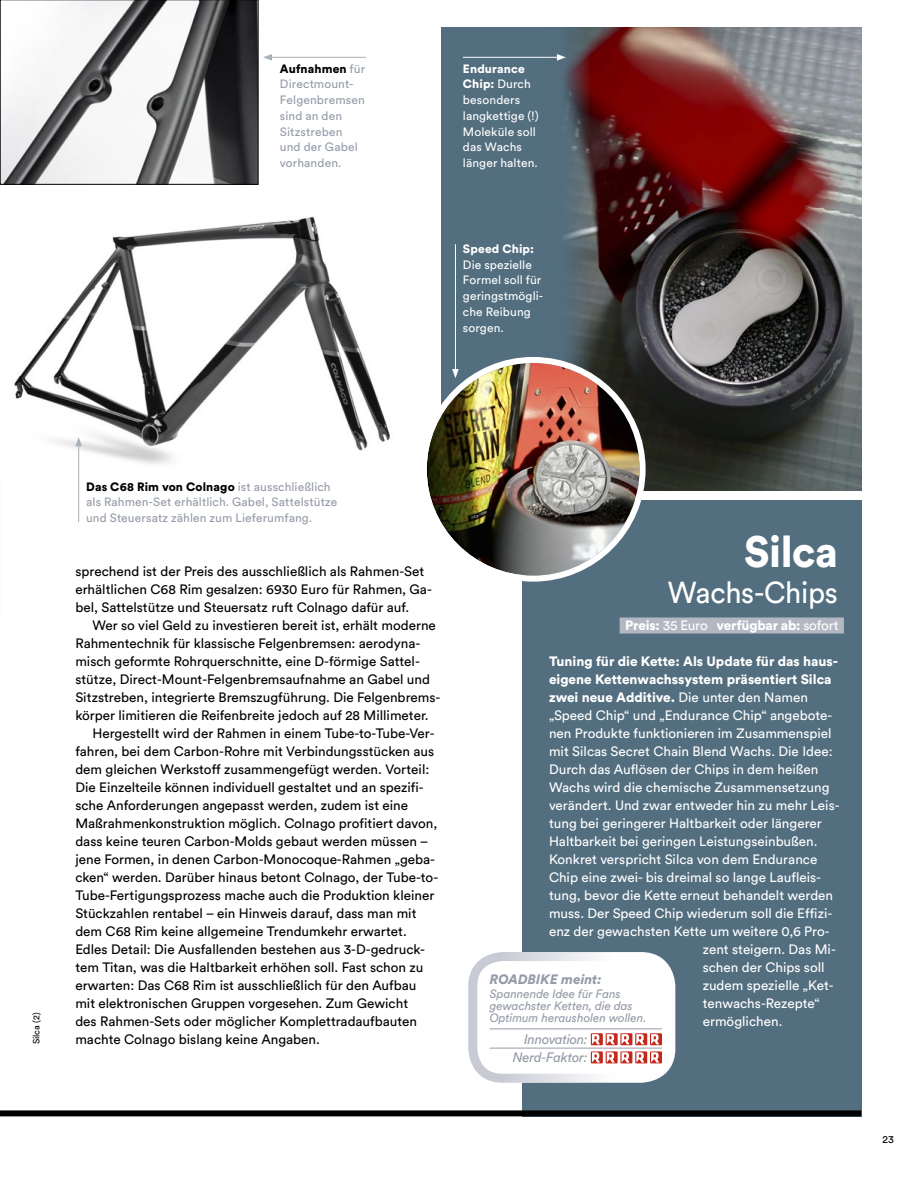
<style>
.page{position:relative;width:915px;height:1191px;background:#fff}
.page>*{position:absolute;margin:0;border:0;box-sizing:border-box;transform-origin:0 0}
.t1{font:900 43.5px "Circular Std";letter-spacing:-.01em;color:#fff;scale:.96 1}
.t2{font:30px "Circular Std";letter-spacing:-.01em;color:#fff;scale:.96 1}
.t3{font:13.5px/18px "Circular Std";color:#000}
.t4{font:13.5px "Circular Std";color:#fff}
.t5{font:900 13.5px "Circular Std";color:#fff}
.t6{font:italic 13.5px/18.1px "Circular Std";letter-spacing:-.02em;color:#959ba8;text-align:right}
.t7{font:italic 900 13.5px "Circular Std";color:#959ba8}
.t8{font:12px/15.8px "Circular Std";letter-spacing:.01em;color:#959ba8}
.t9{font:12px/15.8px "Circular Std";letter-spacing:.01em;color:#fff}
.t10{font:italic 12px/12px "Circular Std";letter-spacing:-.005em;color:#959ba8}
.t11{font:900 12px "Circular Std";letter-spacing:.015em;color:#fff}
.t12{font:10.5px "Circular Std";color:#000}
.t13{font:9px "Circular Std";color:#000}
.s1{font-weight:900;color:#000}
.s2{font-weight:900}
.s3{font-weight:400}
</style>
<div class="page">
<div style="left:441px;top:27px;width:419px;height:459px;background:#536e7f"></div>
<div style="left:522px;top:500px;width:338px;height:616px;background:#536e7f"></div>
<svg style="left:0;top:0;width:258px;height:185px"></svg>
<img style="left:14px;top:216px;width:376px;height:261px">
<div style="left:619px;top:617px;width:224px;height:16px;background:#b3b7c2"></div>
<hr style="left:463px;top:57px;width:96px;height:1px;background:#fff">
<hr style="left:455px;top:244px;width:1px;height:127px;background:#fff">
<svg style="left:452px;top:369px;width:6px;height:9px"></svg>
<hr style="left:269px;top:57px;width:97px;height:1px;background:#a8b1b9">
<svg style="left:263px;top:54px;width:9px;height:7px"></svg>
<hr style="left:78px;top:444px;width:1px;height:78px;background:#a8b1b9">
<svg style="left:75px;top:437px;width:7px;height:9px"></svg>
<div style="left:0;top:1110px;width:860px;height:6px;background:#000"></div>
<div style="left:472px;top:956px;width:198px;height:122px;background:#fff;border-radius:30px"></div>
<div style="left:468px;top:952px;width:207px;height:130px;border:9px solid #c8cbd4;border-radius:30px"></div>
<hr style="left:489px;top:1028px;width:172px;height:1px;background:#959ba8">
<hr style="left:489px;top:1047px;width:172px;height:1px;background:#959ba8">
<svg style="left:590px;top:1033px;width:12px;height:12px"></svg>
<svg style="left:591px;top:1034px;width:8px;height:10px"></svg>
<svg style="left:605px;top:1033px;width:12px;height:12px"></svg>
<svg style="left:606px;top:1034px;width:8px;height:10px"></svg>
<div style="left:620px;top:1033px;width:12px;height:12px;background:#c4281b"></div>
<svg style="left:621px;top:1034px;width:8px;height:10px"></svg>
<div style="left:635px;top:1033px;width:12px;height:12px;background:#c4281b"></div>
<svg style="left:636px;top:1034px;width:8px;height:10px"></svg>
<div style="left:649px;top:1033px;width:12px;height:12px;background:#c4281b"></div>
<svg style="left:651px;top:1034px;width:8px;height:10px"></svg>
<svg style="left:590px;top:1051px;width:12px;height:12px"></svg>
<svg style="left:591px;top:1052px;width:8px;height:10px"></svg>
<svg style="left:605px;top:1051px;width:12px;height:12px"></svg>
<svg style="left:606px;top:1052px;width:8px;height:10px"></svg>
<div style="left:620px;top:1051px;width:12px;height:12px;background:#c4281b"></div>
<svg style="left:621px;top:1052px;width:8px;height:10px"></svg>
<div style="left:635px;top:1051px;width:12px;height:12px;background:#c4281b"></div>
<svg style="left:636px;top:1052px;width:8px;height:10px"></svg>
<div style="left:649px;top:1051px;width:12px;height:12px;background:#c4281b"></div>
<svg style="left:651px;top:1052px;width:8px;height:10px"></svg>
<img style="left:542px;top:27px;width:318px;height:464px">
<img style="left:426px;top:363px;width:213px;height:212px;border-radius:106px">
<div style="left:420px;top:357px;width:225px;height:224px;border:6px solid #fff;border-radius:50%"></div>
<p class="t8" style="left:280px;top:60px;width:87px"><span class="s1">Aufnahmen</span> für<br>Directmount-<br>Felgenbremsen sind an den<br>Sitzstreben und der Gabel vorhanden.</p>
<p class="t9" style="left:462px;top:60px;width:77px"><span class="s2">Endurance<br>Chip:</span> Durch besonders langkettige (!)<br>Moleküle soll das Wachs länger halten.</p>
<p class="t11" style="left:462px;top:241px;width:72px">Speed Chip:</p>
<p class="t9" style="left:462px;top:256px;width:82px">Die spezielle<br>Formel soll für geringstmögli&shy;che Reibung sorgen.</p>
<p class="t13" style="left:31px;top:1044px;width:33px;rotate:-90deg">Silca (2)</p>
<p class="t8" style="left:86px;top:478px;width:252px"><span class="s1">Das C68 Rim von Colnago</span> ist ausschließlich als Rahmen-Set erhältlich. Gabel, Sattelstütze und Steuersatz zählen zum Lieferumfang.</p>
<p class="t3" style="left:75px;top:562px;width:358px">sprechend ist der Preis des ausschließlich als Rahmen-Set erhältlichen C68 Rim gesalzen: 6930 Euro für Rahmen, Ga&shy;bel, Sattelstütze und Steuersatz ruft Colnago dafür auf.</p>
<p class="t3" style="left:92px;top:616px;width:345px">Wer so viel Geld zu investieren bereit ist, erhält moderne</p>
<p class="t3" style="left:75px;top:634px;width:346px">Rahmentechnik für klassische Felgenbremsen: aerodyna-</p>
<p class="t3" style="left:75px;top:652px;width:346px">misch geformte Rohrquerschnitte, eine D-förmige Sattel-</p>
<p class="t3" style="left:75px;top:670px;width:356px">stütze, Direct-Mount-Felgenbremsaufnahme an Gabel und</p>
<p class="t3" style="left:75px;top:688px;width:365px">Sitzstreben, integrierte Bremszugführung. Die Felgenbrems-</p>
<p class="t3" style="left:75px;top:706px;width:354px">körper limitieren die Reifenbreite jedoch auf 28 Millimeter.</p>
<p class="t3" style="left:92px;top:724px;width:344px">Hergestellt wird der Rahmen in einem Tube-to-Tube-Ver-</p>
<p class="t3" style="left:75px;top:742px;width:360px">fahren, bei dem Carbon-Rohre mit Verbindungsstücken aus</p>
<p class="t3" style="left:75px;top:760px;width:355px">dem gleichen Werkstoff zusammengefügt werden. Vorteil:</p>
<p class="t3" style="left:75px;top:778px;width:350px">Die Einzelteile können individuell gestaltet und an spezifi-</p>
<p class="t3" style="left:75px;top:796px;width:334px">sche Anforderungen angepasst werden, zudem ist eine</p>
<p class="t3" style="left:75px;top:814px;width:363px">Maßrahmenkonstruktion möglich. Colnago profitiert davon,</p>
<p class="t3" style="left:75px;top:832px;width:354px">dass keine teuren Carbon-Molds gebaut werden müssen –</p>
<p class="t3" style="left:75px;top:850px;width:361px">jene Formen, in denen Carbon-Monocoque-Rahmen „geba-</p>
<p class="t3" style="left:75px;top:868px;width:364px">cken“ werden. Darüber hinaus betont Colnago, der Tube-to-</p>
<p class="t3" style="left:75px;top:886px;width:360px">Tube-Fertigungsprozess mache auch die Produktion kleiner</p>
<p class="t3" style="left:75px;top:904px;width:342px">Stückzahlen rentabel – ein Hinweis darauf, dass man mit</p>
<p class="t3" style="left:75px;top:922px;width:333px">dem C68 Rim keine allgemeine Trendumkehr erwartet.</p>
<p class="t3" style="left:75px;top:940px;width:351px">Edles Detail: Die Ausfallenden bestehen aus 3-D-gedruck-</p>
<p class="t3" style="left:75px;top:958px;width:349px">tem Titan, was die Haltbarkeit erhöhen soll. Fast schon zu</p>
<p class="t3" style="left:75px;top:976px;width:342px">erwarten: Das C68 Rim ist ausschließlich für den Aufbau</p>
<p class="t3" style="left:75px;top:994px;width:334px">mit elektronischen Gruppen vorgesehen. Zum Gewicht</p>
<p class="t3" style="left:75px;top:1012px;width:343px">des Rahmen-Sets oder möglicher Komplettradaufbauten</p>
<p class="t3" style="left:75px;top:1030px;width:246px">machte Colnago bislang keine Angaben.</p>
<h1 class="t1" style="left:744px;top:523px;width:99px">Silca</h1>
<h2 class="t2" style="left:667px;top:574px;width:179px">Wachs-Chips</h2>
<p class="t5" style="left:625px;top:616px;width:215px">Preis: <span class="s3">35 Euro</span> verfügbar ab: <span class="s3">sofort</span></p>
<p class="t5" style="left:549px;top:652px;width:290px">Tuning für die Kette: Als Update für das haus-</p>
<p class="t5" style="left:549px;top:670px;width:284px">eigene Kettenwachssystem präsentiert Silca</p>
<p class="t5" style="left:549px;top:688px;width:260px">zwei neue Additive. <span class="s3">Die unter den Namen</span></p>
<p class="t4" style="left:549px;top:707px;width:285px">„Speed Chip“ und „Endurance Chip“ angebote-</p>
<p class="t4" style="left:549px;top:725px;width:284px">nen Produkte funktionieren im Zusammenspiel</p>
<p class="t4" style="left:549px;top:743px;width:285px">mit Silcas Secret Chain Blend Wachs. Die Idee:</p>
<p class="t4" style="left:549px;top:761px;width:271px">Durch das Auflösen der Chips in dem heißen</p>
<p class="t4" style="left:549px;top:779px;width:282px">Wachs wird die chemische Zusammensetzung</p>
<p class="t4" style="left:549px;top:797px;width:292px">verändert. Und zwar entweder hin zu mehr Leis-</p>
<p class="t4" style="left:549px;top:815px;width:274px">tung bei geringerer Haltbarkeit oder längerer</p>
<p class="t4" style="left:549px;top:833px;width:270px">Haltbarkeit bei geringen Leistungseinbußen.</p>
<p class="t4" style="left:549px;top:851px;width:270px">Konkret verspricht Silca von dem Endurance</p>
<p class="t4" style="left:549px;top:869px;width:273px">Chip eine zwei- bis dreimal so lange Laufleis-</p>
<p class="t4" style="left:549px;top:887px;width:285px">tung, bevor die Kette erneut behandelt werden</p>
<p class="t4" style="left:549px;top:905px;width:285px">muss. Der Speed Chip wiederum soll die Effizi-</p>
<p class="t4" style="left:549px;top:923px;width:282px">enz der gewachsten Kette um weitere 0,6 Pro-</p>
<p class="t4" style="left:702px;top:941px;width:135px">zent steigern. Das Mi-</p>
<p class="t4" style="left:702px;top:959px;width:123px">schen der Chips soll</p>
<p class="t4" style="left:702px;top:977px;width:132px">zudem spezielle „Ket-</p>
<p class="t4" style="left:702px;top:995px;width:118px">tenwachs-Rezepte“</p>
<p class="t4" style="left:702px;top:1013px;width:81px">ermöglichen.</p>
<p class="t7" style="left:489px;top:969px;width:113px">ROADBIKE meint:</p>
<p class="t10" style="left:489px;top:987px;width:158px">Spannende Idee für Fans gewachster Ketten, die das<br>Optimum herausholen wollen.</p>
<p class="t6" style="left:512px;top:1030px;width:76px">Innovation:<br>Nerd-Faktor:</p>
<p class="t12" style="left:882px;top:1133px;width:13px">23</p>
</div>
